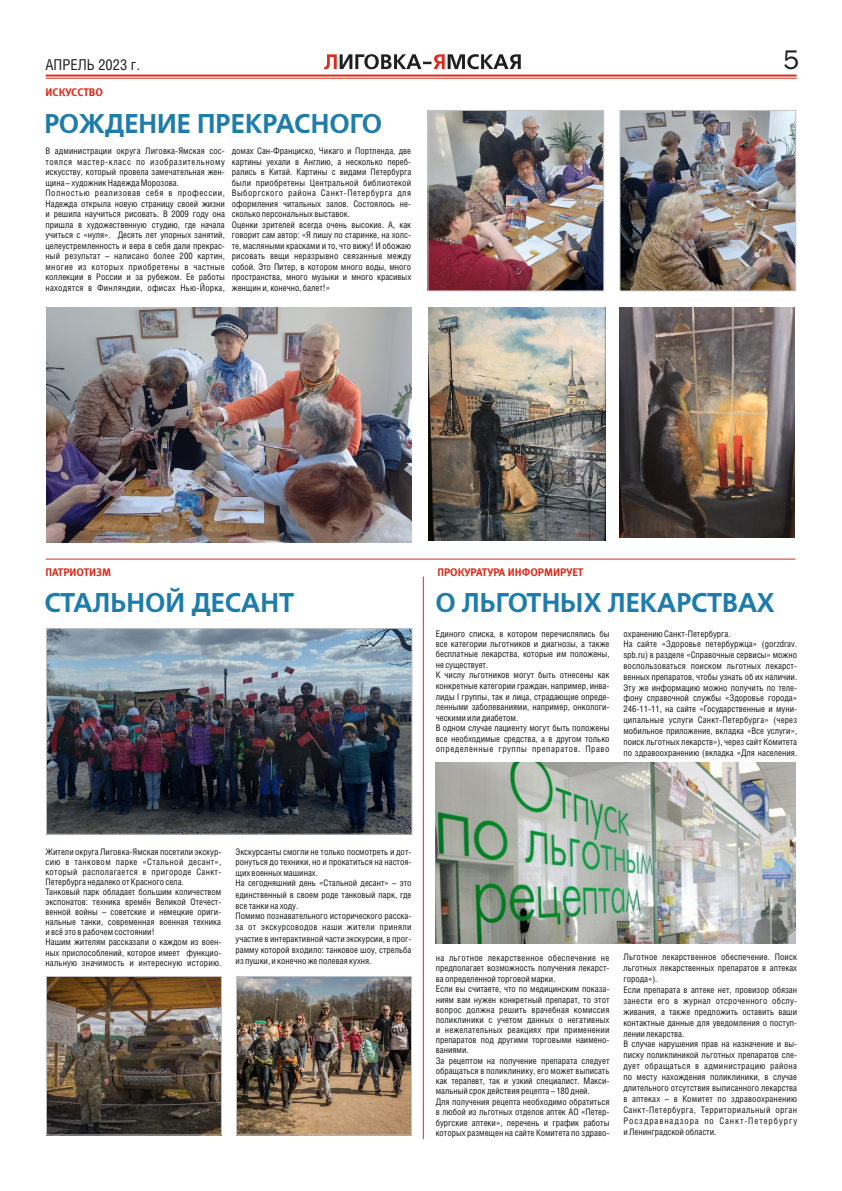
<style>
.page{position:relative;width:842px;height:1191px;background:#fff}
.page>*{position:absolute;margin:0;border:0;box-sizing:border-box;transform-origin:0 0}
.t1{font:27.1px "Free Set Demi C";color:#1d7caa}
.t2{font:27px "Franklin Gothic Book C";color:#201f20}
.t3{font:15px "Helios Cond";color:#201f20}
.t4{font:11px "Meta Bold C";color:#dd2b1c}
.t5{font:9px/10.5px "Helios Cond";color:#151616}
</style>
<div class="page">
<hr style="left:46px;top:75px;width:751px;height:2px;background:#dd2b1c">
<hr style="left:46px;top:78px;width:751px;height:1px;background:#dd2b1c">
<svg style="left:324px;top:54px;width:197px;height:15px"></svg>
<img style="left:46px;top:308px;width:366px;height:234px">
<img style="left:428px;top:308px;width:177px;height:232px">
<img style="left:620px;top:307px;width:175px;height:231px">
<img style="left:622px;top:112px;width:172px;height:177px">
<div style="left:620px;top:110px;width:176px;height:181px;border:1px solid #c4c4c5"></div>
<img style="left:430px;top:112px;width:172px;height:177px">
<div style="left:428px;top:110px;width:176px;height:181px;border:1px solid #c4c4c5"></div>
<hr style="left:46px;top:559px;width:750px;height:1px;background:#dd2b1c">
<img style="left:48px;top:630px;width:362px;height:202px">
<div style="left:46px;top:628px;width:366px;height:206px;border:1px solid #c4c4c5"></div>
<img style="left:48px;top:978px;width:172px;height:155px">
<div style="left:46px;top:976px;width:176px;height:159px;border:1px solid #c4c4c5"></div>
<img style="left:238px;top:978px;width:172px;height:155px">
<div style="left:236px;top:976px;width:176px;height:159px;border:1px solid #c4c4c5"></div>
<hr style="left:423px;top:576px;width:1px;height:563px;background:#dd2b1c">
<img style="left:436px;top:762px;width:360px;height:181px">
<h3 class="t3" style="left:45px;top:58px;width:96px">АПРЕЛЬ 2023 г.</h3>
<h2 class="t2" style="left:783px;top:45px;width:18px">5</h2>
<p class="t4" style="left:46px;top:87px;width:59px">ИСКУССТВО</p>
<h1 class="t1" style="left:44px;top:114px;width:339px">РОЖДЕНИЕ ПРЕКРАСНОГО</h1>
<p class="t5" style="left:45px;top:147px;width:181px">В администрации округа Лиговка-Ямская сос&shy;тоялся мастер-класс по изобразительному искусству, который провела замечательная жен&shy;щина – художник Надежда Морозова.<br>Полностью реализовав себя в профессии, Надежда открыла новую страницу своей жизни и решила научиться рисовать. В 2009 году она пришла в художественную студию, где начала учиться с «нуля». Десять лет упорных занятий, целеустремленность и вера в себя дали прекрас&shy;ный результат – написано более 200 картин, многие из которых приобретены в частные коллекции в России и за рубежом. Ее работы находятся в Финляндии, офисах Нью-Йорка,</p>
<p class="t5" style="left:232px;top:147px;width:181px">домах Сан-Франциско, Чикаго и Портленда, две картины уехали в Англию, а несколько переб&shy;рались в Китай. Картины с видами Петербурга были приобретены Центральной библиотекой Выборгского района Санкт-Петербурга для оформления читальных залов. Состоялось не&shy;сколько персональных выставок.<br>Оценки зрителей всегда очень высокие. А, как говорит сам автор: «Я пишу по старинке, на холс&shy;те, масляными красками и то, что вижу! И обожаю рисовать вещи неразрывно связанные между собой. Это Питер, в котором много воды, много пространства, много музыки и много красивых женщин и, конечно, балет!»</p>
<p class="t4" style="left:45px;top:567px;width:67px">ПАТРИОТИЗМ</p>
<h1 class="t1" style="left:44px;top:592px;width:251px">СТАЛЬНОЙ ДЕСАНТ</h1>
<p class="t4" style="left:437px;top:567px;width:147px">ПРОКУРАТУРА ИНФОРМИРУЕТ</p>
<h1 class="t1" style="left:435px;top:592px;width:341px">О ЛЬГОТНЫХ ЛЕКАРСТВАХ</h1>
<p class="t5" style="left:436px;top:628px;width:175px">Единого списка, в котором перечислялись бы все категории льготников и диагнозы, а также бесплатные лекарства, которые им положены, не существует.<br>К числу льготников могут быть отнесены как конкретные категории граждан, например, инва&shy;лиды I группы, так и лица, страдающие опреде&shy;ленными заболеваниями, например, онкологи&shy;ческими или диабетом.<br>В одном случае пациенту могут быть положены все необходимые средства, а в другом только определенные группы препаратов. Право</p>
<p class="t5" style="left:623px;top:628px;width:175px;line-height:10.8px">охранению Санкт-Петербурга.<br>На сайте «Здоровье петербуржца» (gorzdrav. spb.ru) в разделе «Справочные сервисы» можно воспользоваться поиском льготных лекарст&shy;венных препаратов, чтобы узнать об их наличии.<br>Эту же информацию можно получить по теле&shy;фону справочной службы «Здоровье города» 246-11-11, на сайте «Государственные и муни&shy;ципальные услуги Санкт-Петербурга» (через мобильное приложение, вкладка «Все услуги», поиск льготных лекарств»), через сайт Комитета по здравоохранению (вкладка «Для населения.</p>
<p class="t5" style="left:45px;top:847px;width:177px;line-height:10.2px">Жители округа Лиговка-Ямская посетили экскур&shy;сию в танковом парке «Стальной десант», который располагается в пригороде Санкт-Петербурга недалеко от Красного села.<br>Танковый парк обладает большим количеством экспонатов: техника времён Великой Отечест&shy;венной войны – советские и немецкие ориги&shy;нальные танки, современная военная техника и всё это в рабочем состоянии!<br>Нашим жителям рассказали о каждом из воен&shy;ных приспособлений, которое имеет функцио&shy;нальную значимость и интересную историю.</p>
<p class="t5" style="left:236px;top:846px;width:177px;line-height:10.9px">Экскурсанты смогли не только посмотреть и дот&shy;ронуться до техники, но и прокатиться на настоя&shy;щих военных машинах.<br>На сегодняшний день «Стальной десант» – это единственный в своем роде танковый парк, где все танки на ходу.<br>Помимо познавательного исторического расска&shy;за от экскурсоводов наши жители приняли участие в интерактивной части экскурсии, в прог&shy;рамму которой входило: танковое шоу, стрельба из пушки, и конечно же полевая кухня.</p>
<p class="t5" style="left:436px;top:953px;width:175px">на льготное лекарственное обеспечение не предполагает возможность получения лекарст&shy;ва определенной торговой марки.<br>Если вы считаете, что по медицинским показа&shy;ниям вам нужен конкретный препарат, то этот вопрос должна решить врачебная комиссия поликлиники с учетом данных о негативных и нежелательных реакциях при применении препаратов под другими торговыми наимено&shy;ваниями.<br>За рецептом на получение препарата следует обращаться в поликлинику, его может выписать как терапевт, так и узкий специалист. Макси&shy;мальный срок действия рецепта – 180 дней.<br>Для получения рецепта необходимо обратиться в любой из льготных отделов аптек АО «Петер&shy;бургские аптеки», перечень и график работы которых размещен на сайте Комитета по здраво-</p>
<p class="t5" style="left:623px;top:952px;width:175px;line-height:10.9px">Льготное лекарственное обеспечение. Поиск льготных лекарственных препаратов в аптеках города»).<br>Если препарата в аптеке нет, провизор обязан занести его в журнал отсроченного обслу&shy;живания, а также предложить оставить ваши контактные данные для уведомления о поступ&shy;лении лекарства.<br>В случае нарушения прав на назначение и вы&shy;писку поликлиникой льготных препаратов сле&shy;дует обращаться в администрацию района по месту нахождения поликлиники, в случае длительного отсутствия выписанного лекарства в аптеках – в Комитет по здравоохранению Санкт-Петербурга, Территориальный орган Росздравнадзора по Санкт-Петербургу и Ленинградской области.</p>
</div>
